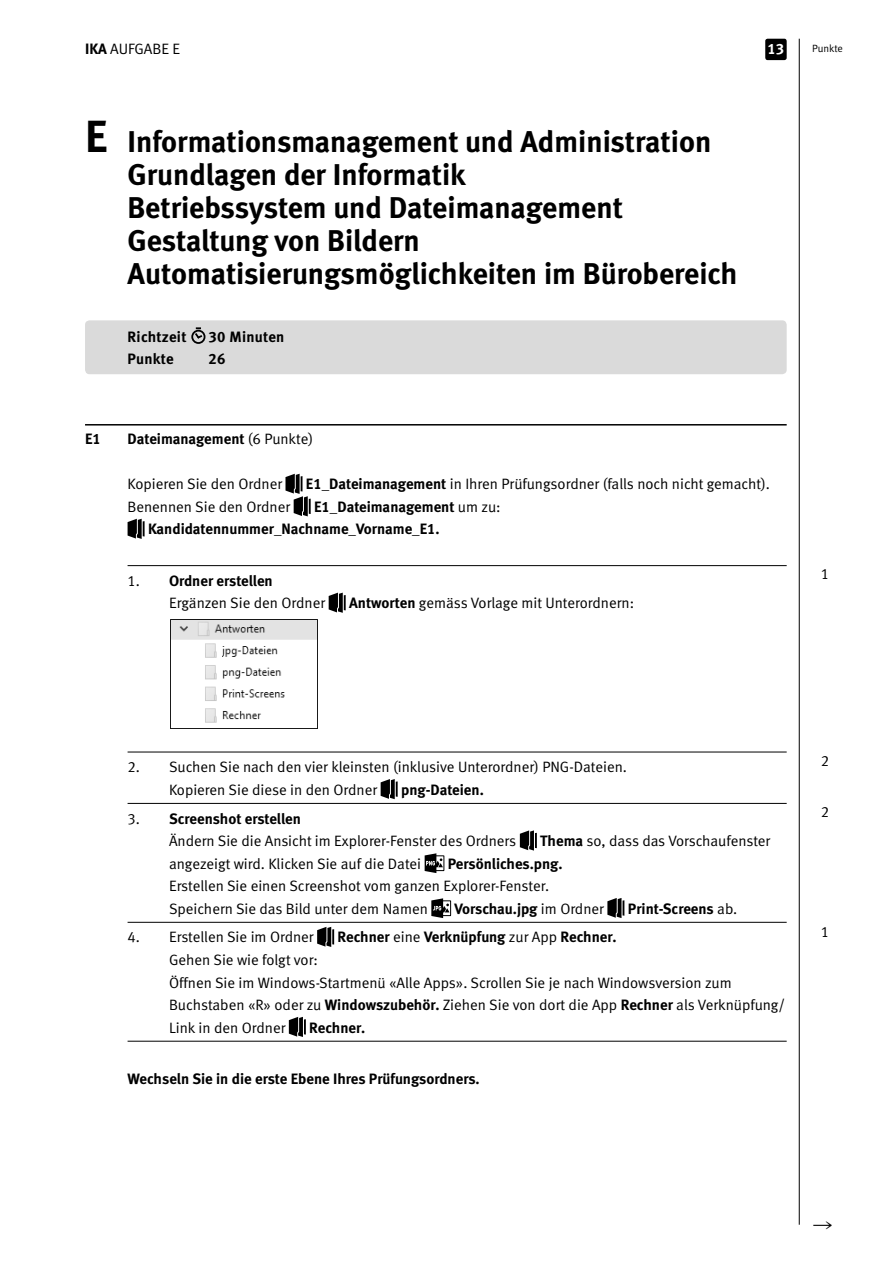
<style>
.page{position:relative;width:893px;height:1263px;background:#fff}
.page>*{position:absolute;margin:0;border:0;box-sizing:border-box;transform-origin:0 0}
.t1{font:30px/33px "Meta Bold LF";color:#000}
.t2{font:19.5px "European Pi Four";color:#000}
.t3{font:15px/22.5px "Meta Normal LF";color:#000}
.t4{font:15px/22.5px "Meta Bold LF";color:#000}
.t5{font:15px "Meta Bold LF";color:#fff}
.t6{font:10.5px "Meta Normal LF";letter-spacing:-.005em;color:#000}
.s1{font-family:"Meta Bold LF"}
.s2{font-size:45px}
.s3{font-family:"Meta Normal LF"}
</style>
<div class="page">
<div style="left:765px;top:39px;width:22px;height:21px;background:#000;border-radius:2px"></div>
<hr style="left:799px;top:39px;width:1px;height:1186px;background:#000">
<div style="left:85px;top:320px;width:702px;height:54px;background:#dadada;border-radius:4px"></div>
<hr style="left:85px;top:424px;width:702px;height:1px;background:#000">
<hr style="left:128px;top:565px;width:659px;height:1px;background:#000">
<hr style="left:128px;top:752px;width:659px;height:1px;background:#000">
<hr style="left:128px;top:803px;width:659px;height:1px;background:#000">
<hr style="left:128px;top:922px;width:659px;height:1px;background:#000">
<hr style="left:128px;top:1041px;width:659px;height:1px;background:#000">
<div style="left:191px;top:330px;width:14px;height:14px;border:2px solid #000;border-radius:50%"></div>
<svg style="left:193px;top:327px;width:11px;height:14px"></svg>
<svg style="left:285px;top:474px;width:26px;height:42px"></svg>
<svg style="left:128px;top:519px;width:17px;height:20px"></svg>
<svg style="left:329px;top:593px;width:17px;height:20px"></svg>
<svg style="left:381px;top:779px;width:17px;height:20px"></svg>
<svg style="left:520px;top:830px;width:17px;height:20px"></svg>
<div style="left:434px;top:855px;width:10px;height:16px;border:1px solid #000"></div>
<svg style="left:425px;top:853px;width:18px;height:20px"></svg>
<div style="left:441px;top:900px;width:10px;height:16px;border:1px solid #000"></div>
<svg style="left:431px;top:898px;width:18px;height:20px"></svg>
<svg style="left:607px;top:898px;width:17px;height:20px"></svg>
<svg style="left:317px;top:927px;width:17px;height:20px"></svg>
<svg style="left:289px;top:1017px;width:17px;height:20px"></svg>
<img style="left:170px;top:620px;width:147px;height:108px">
<p class="t3" style="left:85px;top:38px;width:43px"><span class="s1">IKA</span> Aufgab</p>
<p class="t3" style="left:162px;top:38px;width:18px">e E</p>
<h1 class="t1" style="left:128px;top:125px;width:611px;text-indent:-43px"><span class="s2">E</span> Informationsmanagement und Administration Grundlagen der Informatik<br>Betriebssystem und Dateimanagement Gestaltung von Bildern Automatisierungsmöglichkeiten im Bürobereich</h1>
<p class="t4" style="left:128px;top:325px;width:60px">Richtzeit</p>
<p class="t4" style="left:208px;top:325px;width:78px">30 Minuten</p>
<p class="t4" style="left:128px;top:347px;width:48px">Punkte</p>
<p class="t4" style="left:208px;top:347px;width:19px">26</p>
<p class="t5" style="left:767px;top:40px;width:18px">13</p>
<p class="t6" style="left:812px;top:43px;width:32px">Punkte</p>
<p class="t4" style="left:85px;top:428px;width:230px">E1 Dateimanagement <span class="s3">(6 Punkte)</span></p>
<p class="t3" style="left:128px;top:473px;width:156px">Kopieren Sie den Ordner</p>
<p class="t3" style="left:306px;top:473px;width:465px"><span class="s1">E1_Dateimanagement</span> in I hren Prüfungsordner (falls noch nicht gemacht).</p>
<p class="t3" style="left:128px;top:495px;width:164px">Benennen Sie den Ordner</p>
<p class="t4" style="left:148px;top:495px;width:354px;text-indent:166px">E1_Dateimanagement <span class="s3">um zu:<br></span>Kandidatennummer_Nachname_Vorname_E1.</p>
<p class="t4" style="left:128px;top:569px;width:147px"><span class="s3">1.</span> Ordner erstellen</p>
<p class="t3" style="left:128px;top:592px;width:26px">E</p>
<p class="t3" style="left:177px;top:592px;width:150px">rgänzen Sie den Ordner</p>
<p class="t3" style="left:349px;top:592px;width:286px"><span class="s1">Antworten</span> gemäss Vorlage mit Unterordnern:</p>
<p class="t3" style="left:821px;top:562px;width:10px">1</p>
<p class="t3" style="left:169px;top:755px;width:459px;text-indent:8px">uchen Sie nach den vier kleinsten (inklusive Unterordner) PNG-Dateien.<br>Kopieren Sie diese in den Ordner</p>
<p class="t3" style="left:128px;top:755px;width:32px">2. S</p>
<p class="t4" style="left:401px;top:778px;width:84px">png-Dateien.</p>
<p class="t4" style="left:128px;top:807px;width:175px"><span class="s3">3.</span> Screenshot erstellen</p>
<p class="t3" style="left:169px;top:829px;width:349px">Ändern Sie die Ansicht im Explorer-Fenster des Ordners</p>
<p class="t3" style="left:540px;top:829px;width:232px"><span class="s1">Thema</span> so, dass das Vorschaufenster</p>
<p class="t3" style="left:169px;top:852px;width:254px">angezeigt wird. Klicken Sie auf die Datei</p>
<p class="t4" style="left:448px;top:852px;width:117px">Persönliches.png.</p>
<p class="t3" style="left:128px;top:874px;width:26px">E</p>
<p class="t3" style="left:177px;top:874px;width:374px">rstellen Sie einen Screenshot vom ganzen Explorer-Fenster.</p>
<p class="t3" style="left:128px;top:897px;width:26px">S</p>
<p class="t3" style="left:177px;top:897px;width:252px">peichern Sie das Bild unter dem Namen</p>
<p class="t4" style="left:454px;top:897px;width:151px">Vorschau.jpg <span class="s3">im Ordner</span></p>
<p class="t4" style="left:628px;top:897px;width:111px">Print-Screens <span class="s3">ab.</span></p>
<p class="t3" style="left:128px;top:926px;width:188px">4. Erstellen Sie im Ordner</p>
<p class="t4" style="left:338px;top:926px;width:280px">Rechner <span class="s3">eine</span> Verknüpfung <span class="s3">zur App</span> Rechner.</p>
<p class="t3" style="left:169px;top:948px;width:618px">Gehen Sie wie folgt vor:<br>Öffnen Sie im Windows-Startmenü «Alle Apps». Scrollen Sie je nach Windowsversion zum Buchstaben «R» oder zu <span class="s1">Windowszubehör.</span> Ziehen Sie von dort die App <span class="s1">Rechner</span> als Verknüpfung/ Link in den Ordner</p>
<p class="t4" style="left:309px;top:1016px;width:57px">Rechner.</p>
<p class="t4" style="left:128px;top:1067px;width:354px">Wechseln Sie in die erste Ebene Ihres Prüfungsordners.</p>
<p class="t3" style="left:821px;top:749px;width:10px">2</p>
<p class="t3" style="left:821px;top:800px;width:10px">2</p>
<p class="t3" style="left:821px;top:920px;width:10px">1</p>
<h2 class="t2" style="left:814px;top:1214px;width:21px">R</h2>
</div>
